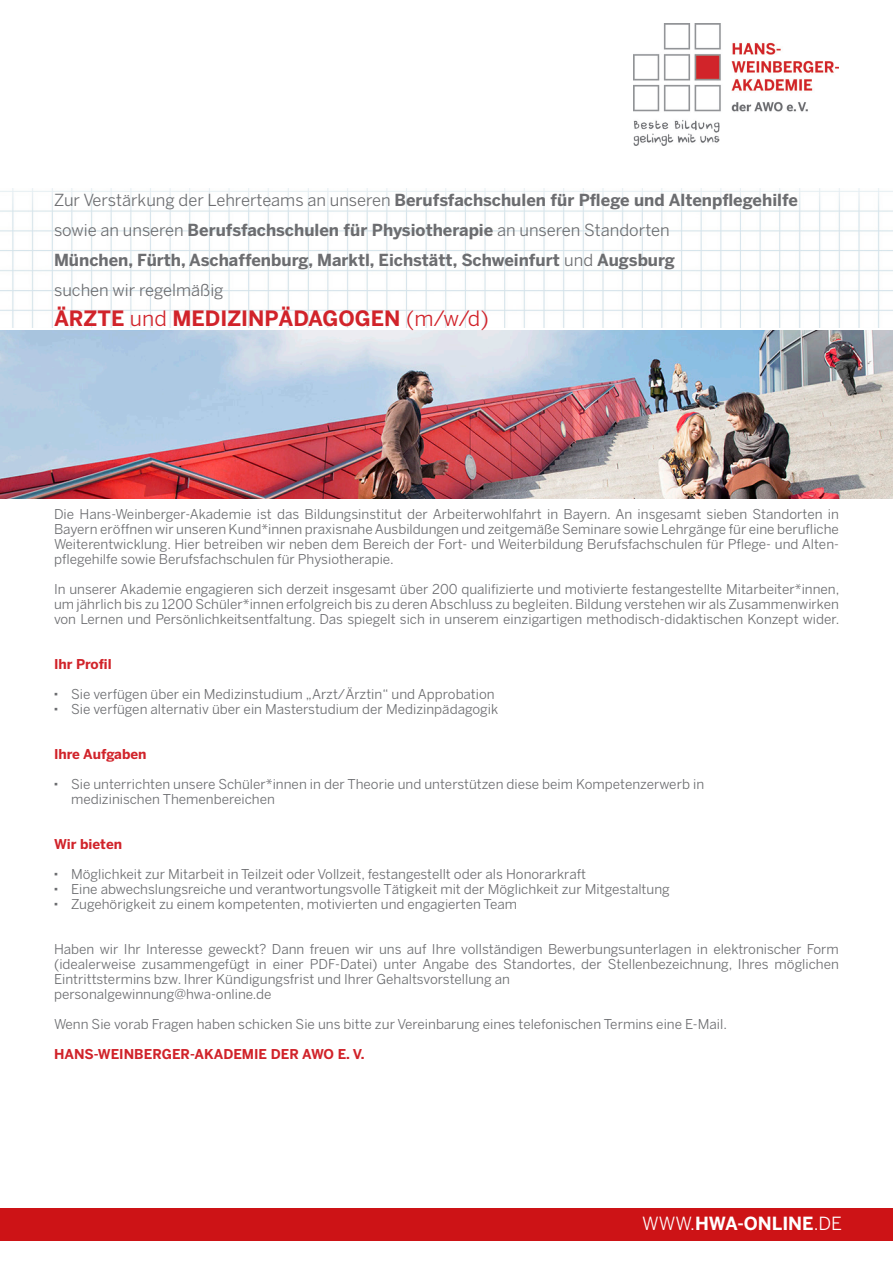
<style>
.page{position:relative;width:893px;height:1263px;background:#fff}
.page>*{position:absolute;margin:0;border:0;box-sizing:border-box;transform-origin:0 0}
.t1{font:700 21px "Benton Sans";color:#d1232a}
.t2{font:700 18px "Benton Sans";color:#fff}
.t3{font:700 16.5px "Benton Sans";color:#6c6d70}
.t4{font:16.5px "Benton Sans";color:#6c6d70}
.t5{font:13.5px/15px "Benton Sans";color:#6c6d70;text-align:justify}
.t6{font:700 13.5px "Benton Sans";color:#d1232a}
.s1{font-weight:400}
</style>
<div class="page">
<img style="left:0;top:331px;width:893px;height:167px">
<img style="left:0;top:214px;width:893px;height:113px">
<div style="left:0;top:1208px;width:893px;height:33px;background:#cd1316"></div>
<img style="left:634px;top:23px;width:205px;height:122px">
<p class="t3" style="left:54px;top:190px;width:745px"><span class="s1">Zur Verstärkung der Lehrerteams an unseren</span> Berufsfachschulen für Pflege und Altenpflegehilfe</p>
<p class="t3" style="left:54px;top:220px;width:617px"><span class="s1">sowie an unseren</span> Berufsfachschulen für Physiotherapie <span class="s1">an unseren Standorten</span></p>
<p class="t3" style="left:54px;top:250px;width:622px">München, Fürth, Aschaffenburg, Marktl, Eichstätt, Schweinfurt <span class="s1">und</span> Augsburg</p>
<p class="t4" style="left:54px;top:280px;width:171px">suchen wir regelmäßig</p>
<p class="t1" style="left:54px;top:305px;width:436px">ÄRZTE <span class="s1">und</span> MEDIZINPÄDAGOGEN <span class="s1">(m/w/d)</span></p>
<p class="t5" style="left:54px;top:506px;width:786px">Die Hans-Weinberger-Akademie ist das Bildungsinstitut der Arbeiterwohlfahrt in Bayern. An insgesamt sieben Standorten in Bayern eröffnen wir unseren Kund*innen praxisnahe Ausbildungen und zeitgemäße Seminare sowie Lehrgänge für eine berufliche Weiterentwicklung. Hier betreiben wir neben dem Bereich der Fort- und Weiterbildung Berufsfachschulen für Pflege- und Alten&shy;pflegehilfe sowie Berufsfachschulen für Physiotherapie.</p>
<p class="t5" style="left:54px;top:581px;width:787px">In unserer Akademie engagieren sich derzeit insgesamt über 200 qualifizierte und motivierte festangestellte Mitarbeiter*innen, um jährlich bis zu 1200 Schüler*innen erfolgreich bis zu deren Abschluss zu begleiten. Bildung verstehen wir als Zusammenwirken von Lernen und Persönlichkeitsentfaltung. Das spiegelt sich in unserem einzigartigen methodisch-didaktischen Konzept wider.</p>
<p class="t6" style="left:54px;top:656px;width:59px">Ihr Profil</p>
<p class="t5" style="left:71px;top:686px;width:425px">Sie verfügen über ein Medizinstudium „Arzt/Ärztin“ und Approbation</p>
<p class="t5" style="left:71px;top:701px;width:429px">Sie verfügen alternativ über ein Masterstudium der Medizinpädagogik</p>
<p class="t6" style="left:54px;top:746px;width:94px">Ihre Aufgaben</p>
<p class="t5" style="left:71px;top:776px;width:635px">Sie unterrichten unsere Schüler*innen in der Theorie und unterstützen diese beim Kompetenzerwerb in medizinischen Themenbereichen</p>
<p class="t6" style="left:54px;top:836px;width:70px">Wir bieten</p>
<p class="t5" style="left:71px;top:866px;width:517px">Möglichkeit zur Mitarbeit in Teilzeit oder Vollzeit, festangestellt oder als Honorarkraft</p>
<p class="t5" style="left:71px;top:881px;width:600px">Eine abwechslungsreiche und verantwortungsvolle Tätigkeit mit der Möglichkeit zur Mitgestaltung</p>
<p class="t5" style="left:71px;top:896px;width:448px">Zugehörigkeit zu einem kompetenten, motivierten und engagierten Team</p>
<p class="t5" style="left:54px;top:941px;width:786px">Haben wir Ihr Interesse geweckt? Dann freuen wir uns auf Ihre vollständigen Bewerbungsunterlagen in elektronischer Form</p>
<p class="t5" style="left:54px;top:956px;width:786px">(idealerweise zusammengefügt in einer PDF-Datei) unter Angabe des Standortes, der Stellenbezeichnung, Ihres möglichen</p>
<p class="t5" style="left:54px;top:971px;width:457px">Eintrittstermins bzw. Ihrer Kündigungsfrist und Ihrer Gehaltsvorstellung an</p>
<p class="t5" style="left:54px;top:986px;width:219px">personalgewinnung@hwa-online.de</p>
<p class="t5" style="left:54px;top:1016px;width:674px">Wenn Sie vorab Fragen haben schicken Sie uns bitte zur Vereinbarung eines telefonischen Termins eine E-Mail.</p>
<p class="t6" style="left:54px;top:1046px;width:312px">HANS-WEINBERGER-AKADEMIE DER AWO E. V.</p>
<p class="t2" style="left:642px;top:1213px;width:202px"><span class="s1">WWW.</span>HWA-ONLINE<span class="s1">.DE</span></p>
</div>
